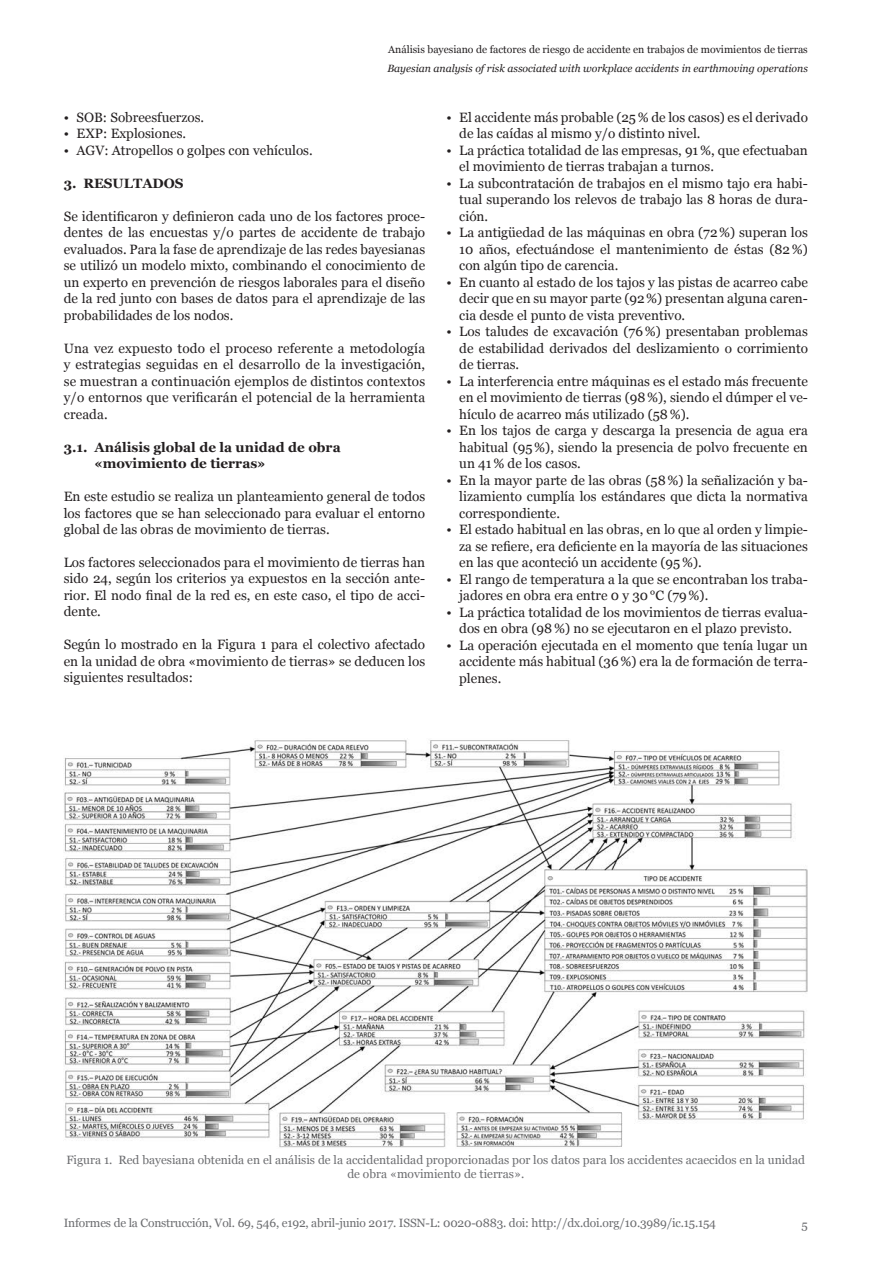
<style>
.page{position:relative;width:893px;height:1263px;background:#fff}
.page>*{position:absolute;margin:0;border:0;box-sizing:border-box;transform-origin:0 0}
.t1{font:13.5px/16.5px "Georgia";color:#231f20;text-align:justify}
.t2{font:700 13.5px/16.5px "Georgia";color:#231f20}
.t3{font:12px/13.5px "Georgia";color:#6c6d70;text-align:center}
.t4{font:10.5px "Georgia";color:#231f20}
.t5{font:italic 10.5px "Georgia";color:#231f20}
</style>
<div class="page">
<img style="left:64px;top:740px;width:744px;height:408px">
<p class="t4" style="left:388px;top:43px;width:421px">Análisis bayesiano de factores de riesgo de accidente en trabajos de movimientos de tierras</p>
<p class="t5" style="left:387px;top:63px;width:422px">Bayesian analysis of risk associated with workplace accidents in earthmoving operations</p>
<p class="t1" style="left:64px;top:109px;width:142px">• SOB: Sobreesfuerzos.</p>
<p class="t1" style="left:64px;top:125px;width:124px">• EXP: Explosiones.</p>
<p class="t1" style="left:64px;top:142px;width:250px">• AGV: Atropellos o golpes con vehículos.</p>
<p class="t2" style="left:64px;top:175px;width:121px">3. RESULTADOS</p>
<p class="t1" style="left:64px;top:208px;width:363px">Se identificaron y definieron cada uno de los factores proce&shy;dentes de las encuestas y/o partes de accidente de trabajo evaluados. Para la fase de aprendizaje de las redes bayesianas se utilizó un modelo mixto, combinando el conocimiento de un experto en prevención de riesgos laborales para el diseño de la red junto con bases de datos para el aprendizaje de las probabilidades de los nodos.</p>
<p class="t1" style="left:64px;top:340px;width:363px">Una vez expuesto todo el proceso referente a metodología y estrategias seguidas en el desarrollo de la investigación, se muestran a continuación ejemplos de distintos contextos y/o entornos que verificarán el potencial de la herramienta creada.</p>
<p class="t2" style="left:94px;top:439px;width:248px;text-indent:-31px">3.1. Análisis global de la unidad de obra «movimiento de tierras»</p>
<p class="t1" style="left:64px;top:488px;width:363px">En este estudio se realiza un planteamiento general de todos los factores que se han seleccionado para evaluar el entorno global de las obras de movimiento de tierras.</p>
<p class="t1" style="left:64px;top:554px;width:363px">Los factores seleccionados para el movimiento de tierras han sido 24, según los criterios ya expuestos en la sección ante&shy;rior. El nodo final de la red es, en este caso, el tipo de acci&shy;dente.</p>
<p class="t1" style="left:64px;top:636px;width:363px">Según lo mostrado en la Figura 1 para el colectivo afectado en la unidad de obra «movimiento de tierras» se deducen los siguientes resultados:</p>
<p class="t1" style="left:459px;top:109px;width:350px;text-indent:-13px">• El accidente más probable (25% de los casos) es el derivado de las caídas al mismo y/o distinto nivel.</p>
<p class="t1" style="left:459px;top:142px;width:350px;text-indent:-13px">• La práctica totalidad de las empresas, 91%, que efectuaban el movimiento de tierras trabajan a turnos.</p>
<p class="t1" style="left:459px;top:175px;width:350px;text-indent:-13px">• La subcontratación de trabajos en el mismo tajo era habi&shy;tual superando los relevos de trabajo las 8 horas de dura&shy;ción.</p>
<p class="t1" style="left:459px;top:224px;width:350px;text-indent:-13px">• La antigüedad de las máquinas en obra (72%) superan los 10 años, efectuándose el mantenimiento de éstas (82%) con algún tipo de carencia.</p>
<p class="t1" style="left:459px;top:274px;width:350px;text-indent:-13px">• En cuanto al estado de los tajos y las pistas de acarreo cabe decir que en su mayor parte (92%) presentan alguna caren&shy;cia desde el punto de vista preventivo.</p>
<p class="t1" style="left:459px;top:323px;width:350px;text-indent:-13px">• Los taludes de excavación (76%) presentaban problemas de estabilidad derivados del deslizamiento o corrimiento de tierras.</p>
<p class="t1" style="left:459px;top:373px;width:350px;text-indent:-13px">• La interferencia entre máquinas es el estado más frecuente en el movimiento de tierras (98%), siendo el dúmper el ve&shy;hículo de acarreo más utilizado (58%).</p>
<p class="t1" style="left:459px;top:422px;width:350px;text-indent:-13px">• En los tajos de carga y descarga la presencia de agua era habitual (95%), siendo la presencia de polvo frecuente en un 41% de los casos.</p>
<p class="t1" style="left:459px;top:472px;width:350px;text-indent:-13px">• En la mayor parte de las obras (58%) la señalización y ba&shy;lizamiento cumplía los estándares que dicta la normativa correspondiente.</p>
<p class="t1" style="left:459px;top:521px;width:350px;text-indent:-13px">• El estado habitual en las obras, en lo que al orden y limpie&shy;za se refiere, era deficiente en la mayoría de las situaciones en las que aconteció un accidente (95%).</p>
<p class="t1" style="left:459px;top:571px;width:350px;text-indent:-13px">• El rango de temperatura a la que se encontraban los traba&shy;jadores en obra era entre 0 y 30°C (79%).</p>
<p class="t1" style="left:446px;top:604px;width:363px;text-align:center">• La práctica totalidad de los movimientos de tierras evalua&shy;dos en obra (98%) no se ejecutaron en el plazo previsto.</p>
<p class="t1" style="left:459px;top:637px;width:350px;text-indent:-13px">• La operación ejecutada en el momento que tenía lugar un accidente más habitual (36%) era la de formación de terra&shy;plenes.</p>
<p class="t3" style="left:66px;top:1153px;width:740px">Figura 1. Red bayesiana obtenida en el análisis de la accidentalidad proporcionadas por los datos para los accidentes acaecidos en la unidad de obra «movimiento de tierras».</p>
<p class="t3" style="left:64px;top:1216px;width:654px">Informes de la Construcción, Vol. 69, 546, e192, abril-junio 2017. ISSN-L: 0020-0883. doi: http://dx.doi.org/10.3989/ic.15.154</p>
<p class="t3" style="left:802px;top:1218px;width:8px">5</p>
</div>
